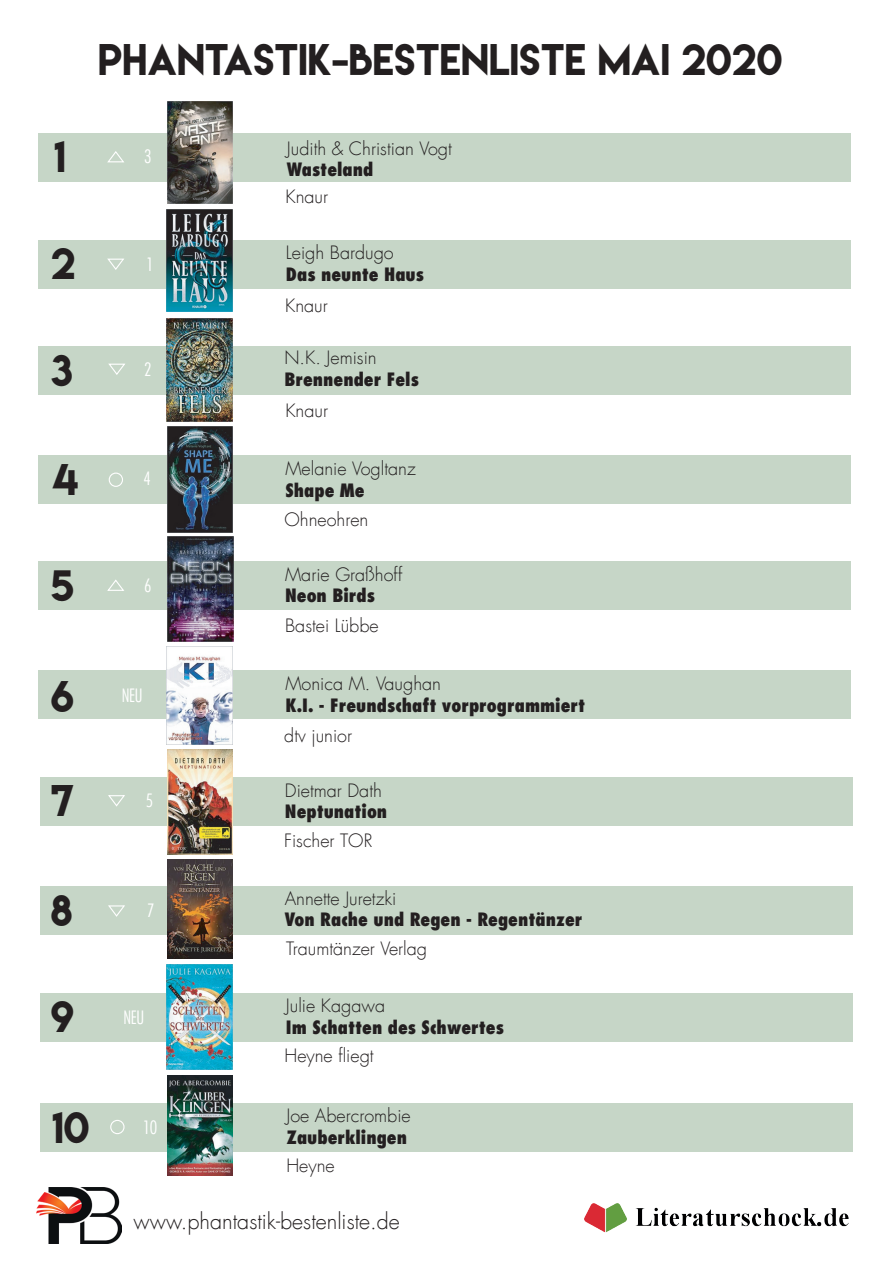
<style>
.page{position:relative;width:893px;height:1263px;background:#fff}
.page>*{position:absolute;margin:0;border:0;box-sizing:border-box;transform-origin:0 0}
.t1{font:39.3px "Lemon Milk";color:#231f20}
.t2{font:300 21.45px "Futura LT";color:#231f20}
.t3{font:300 18px "Futura LT";color:#231f20}
.t4{font:800 condensed 18px "Futura LT";color:#231f20}
.t5{font:300 condensed 18px "Futura LT";letter-spacing:-.025em;color:#fff}
</style>
<div class="page">
<div style="left:38px;top:133px;width:812px;height:49px;background:#c6d6c7"></div>
<div style="left:38px;top:240px;width:812px;height:48px;background:#c6d6c7"></div>
<div style="left:38px;top:346px;width:812px;height:49px;background:#c6d6c7"></div>
<div style="left:38px;top:455px;width:812px;height:49px;background:#c6d6c7"></div>
<div style="left:38px;top:561px;width:812px;height:49px;background:#c6d6c7"></div>
<div style="left:38px;top:670px;width:812px;height:49px;background:#c6d6c7"></div>
<div style="left:40px;top:777px;width:813px;height:49px;background:#c6d6c7"></div>
<div style="left:40px;top:886px;width:813px;height:49px;background:#c6d6c7"></div>
<div style="left:40px;top:993px;width:813px;height:49px;background:#c6d6c7"></div>
<div style="left:40px;top:1103px;width:813px;height:48px;background:#c6d6c7"></div>
<img style="left:584px;top:1203px;width:265px;height:30px">
<svg style="left:107px;top:258px;width:17px;height:12px"></svg>
<svg style="left:108px;top:363px;width:17px;height:12px"></svg>
<div style="left:110px;top:1120px;width:15px;height:14px;border:1px solid #fff;border-radius:50%"></div>
<div style="left:109px;top:472px;width:14px;height:15px;border:1px solid #fff;border-radius:50%"></div>
<img style="left:36px;top:1187px;width:85px;height:57px">
<svg style="left:107px;top:579px;width:17px;height:12px"></svg>
<svg style="left:107px;top:151px;width:17px;height:12px"></svg>
<svg style="left:108px;top:795px;width:17px;height:12px"></svg>
<svg style="left:108px;top:905px;width:17px;height:12px"></svg>
<img style="left:167px;top:102px;width:66px;height:102px">
<img style="left:167px;top:537px;width:66px;height:104px">
<img style="left:167px;top:319px;width:66px;height:102px">
<img style="left:167px;top:860px;width:66px;height:98px">
<img style="left:167px;top:209px;width:66px;height:103px">
<img style="left:167px;top:426px;width:66px;height:106px">
<img style="left:167px;top:750px;width:66px;height:104px">
<img style="left:167px;top:1075px;width:66px;height:100px">
<img style="left:167px;top:964px;width:66px;height:105px">
<img style="left:167px;top:647px;width:66px;height:98px">
<h1 class="t1" style="left:98px;top:32px;width:685px">PHANTASTIK-BESTENLISTE MAI 2020</h1>
<h1 class="t1" style="left:54px;top:130px;width:14px">1</h1>
<p class="t5" style="left:144px;top:146px;width:9px">3</p>
<p class="t3" style="left:287px;top:137px;width:166px">Judith &amp; Christian Vogt</p>
<p class="t4" style="left:287px;top:158px;width:88px">Wasteland</p>
<p class="t3" style="left:285px;top:185px;width:44px">Knaur</p>
<h1 class="t1" style="left:51px;top:236px;width:26px">2</h1>
<p class="t5" style="left:146px;top:253px;width:9px">1</p>
<p class="t3" style="left:286px;top:241px;width:109px">Leigh Bardugo</p>
<p class="t4" style="left:286px;top:263px;width:140px">Das neunte Haus</p>
<p class="t3" style="left:285px;top:295px;width:44px">Knaur</p>
<h1 class="t1" style="left:51px;top:343px;width:24px">3</h1>
<p class="t5" style="left:144px;top:358px;width:9px">2</p>
<p class="t3" style="left:284px;top:347px;width:94px">N.K. Jemisin</p>
<p class="t4" style="left:284px;top:368px;width:136px">Brennender Fels</p>
<p class="t3" style="left:285px;top:399px;width:44px">Knaur</p>
<h1 class="t1" style="left:52px;top:452px;width:28px">4</h1>
<p class="t5" style="left:144px;top:468px;width:9px">4</p>
<p class="t3" style="left:285px;top:458px;width:132px">Melanie Vogltanz</p>
<p class="t4" style="left:285px;top:479px;width:81px">Shape Me</p>
<p class="t3" style="left:285px;top:508px;width:85px">Ohneohren</p>
<h1 class="t1" style="left:51px;top:558px;width:25px">5</h1>
<p class="t5" style="left:144px;top:574px;width:9px">6</p>
<p class="t3" style="left:285px;top:563px;width:119px">Marie Graßhoff</p>
<p class="t4" style="left:285px;top:584px;width:91px">Neon Birds</p>
<p class="t3" style="left:285px;top:614px;width:95px">Bastei Lübbe</p>
<h1 class="t1" style="left:51px;top:669px;width:25px">6</h1>
<p class="t5" style="left:122px;top:685px;width:22px">NEU</p>
<p class="t3" style="left:285px;top:673px;width:157px">Monica M. Vaughan</p>
<p class="t4" style="left:285px;top:694px;width:301px">K.I. - Freundschaft vorprogrammiert</p>
<p class="t3" style="left:284px;top:725px;width:69px">dtv junior</p>
<h1 class="t1" style="left:51px;top:773px;width:25px">7</h1>
<p class="t5" style="left:146px;top:790px;width:9px">5</p>
<p class="t3" style="left:285px;top:779px;width:99px">Dietmar Dath</p>
<p class="t4" style="left:285px;top:800px;width:104px">Neptunation</p>
<p class="t3" style="left:284px;top:829px;width:90px">Fischer TOR</p>
<h1 class="t1" style="left:51px;top:884px;width:23px">8</h1>
<p class="t5" style="left:147px;top:899px;width:9px">7</p>
<p class="t3" style="left:285px;top:887px;width:113px">Annette Juretzki</p>
<p class="t4" style="left:285px;top:908px;width:299px">Von Rache und Regen - Regentänzer</p>
<p class="t3" style="left:286px;top:938px;width:142px">Traumtänzer Verlag</p>
<h1 class="t1" style="left:51px;top:990px;width:25px">9</h1>
<p class="t5" style="left:124px;top:1007px;width:22px">NEU</p>
<p class="t3" style="left:286px;top:995px;width:101px">Julie Kagawa</p>
<p class="t4" style="left:286px;top:1016px;width:220px">Im Schatten des Schwertes</p>
<p class="t3" style="left:284px;top:1044px;width:91px">Heyne fliegt</p>
<h1 class="t1" style="left:52px;top:1100px;width:39px">10</h1>
<p class="t5" style="left:143px;top:1116px;width:16px">10</p>
<p class="t3" style="left:286px;top:1105px;width:126px">Joe Abercrombie</p>
<p class="t4" style="left:286px;top:1126px;width:122px">Zauberklingen</p>
<p class="t3" style="left:286px;top:1154px;width:50px">Heyne</p>
<p class="t2" style="left:134px;top:1208px;width:268px">www.phantastik-bestenliste.de</p>
</div>
